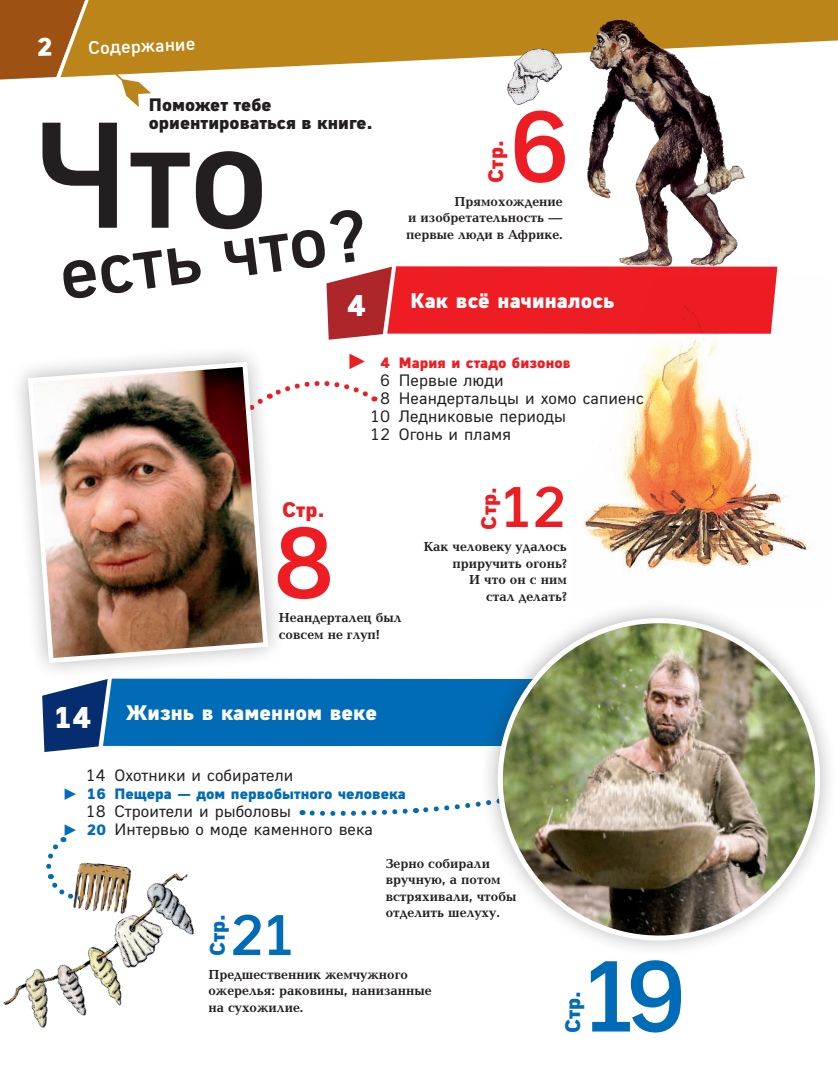
<style>
.page{position:relative;width:838px;height:1085px;background:#fff}
.page>*{position:absolute;margin:0;border:0;box-sizing:border-box;transform-origin:0 0}
.t1{font:500 150px "DINPT";color:#231f20}
.t2{font:500 100.35px "DINPT";color:#ee1d23}
.t3{font:500 100.35px "DINPT";color:#006cb7}
.t4{font:500 73.05px "DINPT";color:#231f20}
.t5{font:500 57px "DINPT";color:#006cb7}
.t6{font:500 57px "DINPT";color:#ee1d23}
.t7{font:800 30px "DINPT";color:#fff}
.t8{font:800 21px "DINPT";letter-spacing:.005em;color:#fff}
.t9{font:800 21px "DINPT";letter-spacing:.01em;color:#ee1d23}
.t10{font:800 21px "DINPT";letter-spacing:.01em;color:#006cb7}
.t11{font:800 18px/18px "DINPT";color:#231f20}
.t12{font:500 18px "DINPT";color:#fff}
.t13{font:16.5px "DINPT";letter-spacing:.005em;color:#231f20}
.t14{font:800 15px "DINPT";letter-spacing:.005em;color:#006cb7}
.t15{font:800 15px "DINPT";letter-spacing:.005em;color:#ee1d23}
.t16{font:700 13.5px/16.5px "Baltica";color:#231f20}
.s1{font-size:30px}
.s2{color:#006cb7}
.s3{font-weight:800;font-size:15px;color:#006cb7}
</style>
<div class="page">
<svg style="left:326px;top:266px;width:451px;height:74px;background:#e33e42"></svg>
<svg style="left:42px;top:678px;width:422px;height:74px;background:#1b73b5"></svg>
<svg style="left:289px;top:381px;width:86px;height:21px"></svg>
<svg style="left:302px;top:804px;width:158px;height:12px"></svg>
<svg style="left:60px;top:837px;width:7px;height:4px"></svg>
<img style="left:570px;top:275px;width:238px;height:295px">
<svg style="left:19px;top:353px;width:270px;height:331px"></svg>
<img style="left:25px;top:359px;width:245px;height:306px">
<img style="left:3px;top:841px;width:191px;height:187px">
<svg style="left:464px;top:678px;width:232px;height:271px"></svg>
<img style="left:488px;top:608px;width:341px;height:336px">
<svg style="left:151px;top:0;width:687px;height:73px;background:#c5973d"></svg>
<img style="left:586px;top:14px;width:171px;height:287px">
<img style="left:500px;top:37px;width:67px;height:68px">
<svg style="left:0;top:0;width:151px;height:107px"></svg>
<h3 class="t12" style="left:88px;top:41px;width:109px;rotate:-2deg">Содержание</h3>
<h3 class="t11" style="left:149px;top:98px;width:225px">Поможет тебе ориентироваться в книге.</h3>
<h2 class="t2" style="left:509px;top:110px;width:62px">6</h2>
<h1 class="t1" style="left:35px;top:121px;width:235px">Что</h1>
<h3 class="t9" style="left:488px;top:183px;width:44px;rotate:-90deg">Стр.</h3>
<p class="t16" style="left:406px;top:194px;width:158px;text-align:justify;text-indent:48px">Прямохождение и изобретательность — первые люди в Африке.</p>
<h3 class="t4" style="left:57px;top:247px;width:314px;rotate:-7deg">есть что?</h3>
<h3 class="t7" style="left:347px;top:294px;width:21px">4</h3>
<h3 class="t8" style="left:410px;top:293px;width:205px">Как всё начиналось</h3>
<p class="t15" style="left:348px;top:357px;width:225px">◆ 4 Мария и стадо бизонов</p>
<p class="t13" style="left:380px;top:374px;width:125px">6 Первые люди</p>
<p class="t13" style="left:380px;top:392px;width:265px">8 Неандертальцы и хомо сапиенс</p>
<p class="t13" style="left:370px;top:410px;width:198px">10 Ледниковые периоды</p>
<p class="t13" style="left:370px;top:428px;width:143px">12 Огонь и пламя</p>
<h3 class="t9" style="left:282px;top:502px;width:44px">Стр.</h3>
<h2 class="t2" style="left:272px;top:526px;width:64px">8</h2>
<p class="t16" style="left:279px;top:610px;width:124px">Неандерталец был совсем не глуп!</p>
<h3 class="t9" style="left:481px;top:529px;width:44px;rotate:-90deg">Стр.</h3>
<h3 class="t6" style="left:499px;top:486px;width:69px">12</h3>
<p class="t16" style="left:424px;top:539px;width:145px;text-align:right">Как человеку удалось приручить огонь?<br>И что он с ним<br>стал делать?</p>
<h3 class="t8" style="left:54px;top:705px;width:324px"><span class="s1">14</span> Жизнь в каменном веке</h3>
<p class="t13" style="left:86px;top:768px;width:209px">14 Охотники и собиратели</p>
<p class="t14" style="left:63px;top:787px;width:344px">◆ 16 Пещера — дом первобытного человека</p>
<p class="t13" style="left:86px;top:804px;width:207px">18 Строители и рыболовы</p>
<p class="t13" style="left:63px;top:822px;width:311px"><span class="s2">◆</span> <span class="s3">20</span> Интервью о моде каменного века</p>
<h3 class="t10" style="left:210px;top:956px;width:44px;rotate:-90deg">Стр.</h3>
<h3 class="t5" style="left:229px;top:914px;width:69px">21</h3>
<p class="t16" style="left:386px;top:856px;width:132px">Зерно собирали вручную, а потом встряхивали, чтобы отделить шелуху.</p>
<p class="t16" style="left:208px;top:967px;width:225px">Предшественник жемчужного ожерелья: раковины, нанизанные на сухожилие.</p>
<h2 class="t3" style="left:589px;top:959px;width:99px">19</h2>
<h3 class="t10" style="left:565px;top:1033px;width:44px;rotate:-90deg">Стр.</h3>
</div>
